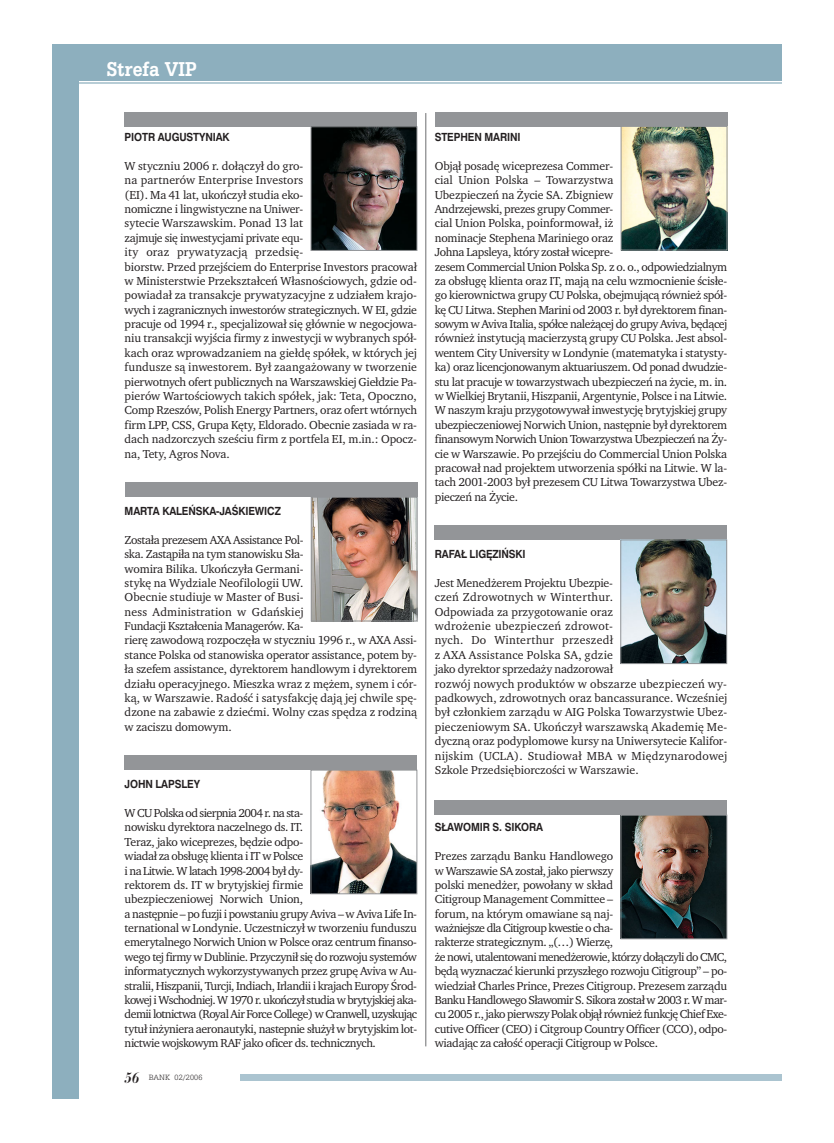
<style>
.page{position:relative;width:834px;height:1143px;background:#fff}
.page>*{position:absolute;margin:0;border:0;box-sizing:border-box;transform-origin:0 0}
.t1{font:700 21.25px "Serifa PL";letter-spacing:.005em;color:#fff;scale:.87 1}
.t2{font:11.88px/14.4px "Charter Itc TCE";letter-spacing:-.02em;color:#231f20}
.t3{font:11.88px/14.4px "Charter Itc TCE";letter-spacing:.005em;color:#231f20}
.t4{font:700 11.25px "Swiss 721 PL";letter-spacing:-.01em;color:#231f20;scale:.9 1}
.t5{font:300 8.12px "Serifa PL";letter-spacing:.025em;color:#231f20}
.s1{font-family:"Bauer Bodoni Bold Italic PL";font-weight:400;font-size:14.75px}
</style>
<div class="page">
<div style="left:52px;top:49px;width:27px;height:1050px;background:#8dafbe"></div>
<div style="left:240px;top:1074px;width:541px;height:6px;background:#abc4d0"></div>
<div style="left:125px;top:112px;width:292px;height:15px;background:#939598"></div>
<img style="left:313px;top:128px;width:102px;height:121px">
<div style="left:311px;top:126px;width:106px;height:125px;border:1px solid #939598"></div>
<div style="left:434px;top:525px;width:293px;height:14px;background:#939598"></div>
<img style="left:622px;top:541px;width:103px;height:120px">
<div style="left:620px;top:539px;width:107px;height:124px;border:1px solid #939598"></div>
<hr style="left:425px;top:113px;width:1px;height:933px;background:#6c6e70">
<hr style="left:52px;top:82px;width:729px;height:2px;background:#8dafbe">
<div style="left:52px;top:44px;width:729px;height:36px;background:#8dafbe"></div>
<div style="left:125px;top:483px;width:292px;height:14px;background:#939598"></div>
<img style="left:313px;top:499px;width:102px;height:120px">
<div style="left:311px;top:497px;width:106px;height:124px;border:1px solid #939598"></div>
<div style="left:434px;top:800px;width:293px;height:15px;background:#939598"></div>
<img style="left:623px;top:817px;width:102px;height:120px">
<div style="left:621px;top:815px;width:106px;height:124px;border:1px solid #939598"></div>
<div style="left:435px;top:112px;width:292px;height:14px;background:#939598"></div>
<img style="left:623px;top:128px;width:102px;height:120px">
<div style="left:621px;top:126px;width:106px;height:124px;border:1px solid #939598"></div>
<div style="left:125px;top:755px;width:292px;height:15px;background:#939598"></div>
<img style="left:313px;top:772px;width:102px;height:120px">
<div style="left:311px;top:770px;width:106px;height:124px;border:1px solid #939598"></div>
<h1 class="t1" style="left:107px;top:62px;width:105px">Strefa VIP</h1>
<p class="t4" style="left:125px;top:133px;width:118px">PIOTR AUGUSTYNIAK</p>
<p class="t2" style="left:125px;top:160px;width:294px">W styczniu 2006 r. dołączył do gro-<br>na partnerów Enterprise Investors<br>(EI). Ma 41 lat, ukończył studia eko-<br>nomiczne i lingwistyczne na Uniwer-<br>sytecie Warszawskim. Ponad 13 lat<br>zajmuje się inwestycjami private equ-<br>ity oraz prywatyzacją przedsię-<br>biorstw. Przed przejściem do Enterprise Investors pracował w Ministerstwie Przekształceń Własnościowych, gdzie od&shy;powiadał za transakcje prywatyzacyjne z udziałem krajo&shy;wych i zagranicznych inwestorów strategicznych. W EI, gdzie pracuje od 1994 r., specjalizował się głównie w negocjowa&shy;niu transakcji wyjścia firmy z inwestycji w wybranych spół&shy;kach oraz wprowadzaniem na giełdę spółek, w których jej fundusze są inwestorem. Był zaangażowany w tworzenie pierwotnych ofert publicznych na Warszawskiej Giełdzie Pa&shy;pierów Wartościowych takich spółek, jak: Teta, Opoczno, Comp Rzeszów, Polish Energy Partners, oraz ofert wtórnych firm LPP, CSS, Grupa Kęty, Eldorado. Obecnie zasiada w ra&shy;dach nadzorczych sześciu firm z portfela EI, m.in.: Opocz&shy;na, Tety, Agros Nova.</p>
<p class="t4" style="left:125px;top:506px;width:175px">MARTA KALE¡SKA-JAÂKIEWICZ</p>
<p class="t2" style="left:125px;top:533px;width:294px">Została prezesem AXA Assistance Pol-<br>ska. Zastąpiła na tym stanowisku Sła-<br>womira Bilika. Ukończyła Germani-<br>stykę na Wydziale Neofilologii UW.<br>Obecnie studiuje w Master of Busi-<br>ness Administration w Gdańskiej<br>Fundacji Kształcenia Managerów. Ka-<br>rierę zawodową rozpoczęła w styczniu 1996 r., w AXA Assi&shy;stance Polska od stanowiska operator assistance, potem by&shy;ła szefem assistance, dyrektorem handlowym i dyrektorem działu operacyjnego. Mieszka wraz z mężem, synem i cór&shy;ką, w Warszawie. Radość i satysfakcję dają jej chwile spę&shy;dzone na zabawie z dziećmi. Wolny czas spędza z rodziną w zaciszu domowym.</p>
<p class="t4" style="left:125px;top:779px;width:85px">JOHN LAPSLEY</p>
<p class="t2" style="left:125px;top:807px;width:294px">W CU Polska od sierpnia 2004 r. na sta-<br>nowisku dyrektora naczelnego ds. IT.<br>Teraz, jako wiceprezes, będzie odpo-<br>wiadał za obsługę klienta i IT w Polsce<br>i na Litwie. W latach 1998-2004 był dy-<br>rektorem ds. IT w brytyjskiej firmie<br>ubezpieczeniowej Norwich Union,<br>a następnie – po fuzji i powstaniu grupy Aviva – w Aviva Life In&shy;ternational w Londynie. Uczestniczył w tworzeniu funduszu emerytalnego Norwich Union w Polsce oraz centrum finanso&shy;wego tej firmy w Dublinie. Przyczynił się do rozwoju systemów informatycznych wykorzystywanych przez grupę Aviva w Au&shy;stralii, Hiszpanii, Turcji, Indiach, Irlandii i krajach Europy Środ&shy;kowej i Wschodniej. W 1970 r. ukończył studia w brytyjskiej aka&shy;demii lotnictwa (Royal Air Force College) w Cranwell, uzyskując tytuł inżyniera aeronautyki, nastepnie służył w brytyjskim lot&shy;nictwie wojskowym RAF jako oficer ds. technicznych.</p>
<p class="t5" style="left:125px;top:1075px;width:79px"><span class="s1">56</span> BANK 02/2006</p>
<p class="t4" style="left:435px;top:132px;width:97px">STEPHEN MARINI</p>
<p class="t2" style="left:435px;top:160px;width:294px">Objął posadę wiceprezesa Commer-<br>cial Union Polska – Towarzystwa<br>Ubezpieczeń na Życie SA. Zbigniew<br>Andrzejewski, prezes grupy Commer-<br>cial Union Polska, poinformował, iż<br>nominacje Stephena Mariniego oraz<br>Johna Lapsleya, który został wicepre-<br>zesem Commercial Union Polska Sp. z o. o., odpowiedzialnym za obsługę klienta oraz IT, mają na celu wzmocnienie ścisłe&shy;go kierownictwa grupy CU Polska, obejmującą również spół&shy;kę CU Litwa. Stephen Marini od 2003 r. był dyrektorem finan&shy;sowym w Aviva Italia, spółce należącej do grupy Aviva, będącej również instytucją macierzystą grupy CU Polska. Jest absol&shy;wentem City University w Londynie (matematyka i statysty&shy;ka) oraz licencjonowanym aktuariuszem. Od ponad dwudzie&shy;stu lat pracuje w towarzystwach ubezpieczeń na życie, m. in. w Wielkiej Brytanii, Hiszpanii, Argentynie, Polsce i na Litwie.<br>W naszym kraju przygotowywał inwestycję brytyjskiej grupy ubezpieczeniowej Norwich Union, następnie był dyrektorem finansowym Norwich Union Towarzystwa Ubezpieczeń na Ży&shy;cie w Warszawie. Po przejściu do Commercial Union Polska pracował nad projektem utworzenia spółki na Litwie. W la&shy;tach 2001-2003 był prezesem CU Litwa Towarzystwa Ubez&shy;pieczeń na Życie.</p>
<p class="t4" style="left:435px;top:549px;width:103px">RAFA¸ LIG¢ZI¡SKI</p>
<p class="t3" style="left:435px;top:577px;width:294px">Jest Menedżerem Projektu Ubezpie-<br>czeń Zdrowotnych w Winterthur.<br>Odpowiada za przygotowanie oraz<br>wdrożenie ubezpieczeń zdrowot-<br>nych. Do Winterthur przeszedł<br>z AXA Assistance Polska SA, gdzie<br>jako dyrektor sprzedaży nadzorował<br>rozwój nowych produktów w obszarze ubezpieczeń wy&shy;padkowych, zdrowotnych oraz bancassurance. Wcześniej był członkiem zarządu w AIG Polska Towarzystwie Ubez&shy;pieczeniowym SA. Ukończył warszawską Akademię Me&shy;dyczną oraz podyplomowe kursy na Uniwersytecie Kalifor&shy;nijskim (UCLA). Studiował MBA w Międzynarodowej Szkole Przedsiębiorczości w Warszawie.</p>
<p class="t4" style="left:435px;top:823px;width:122px">S¸AWOMIR S. SIKORA</p>
<p class="t2" style="left:435px;top:850px;width:294px">Prezes zarządu Banku Handlowego<br>w Warszawie SA został, jako pierwszy<br>polski menedżer, powołany w skład<br>Citigroup Management Committee –<br>forum, na którym omawiane są naj-<br>ważniejsze dla Citigroup kwestie o cha-<br>rakterze strategicznym. „(…) Wierzę,<br>że nowi, utalentowani menedżerowie, którzy dołączyli do CMC, będą wyznaczać kierunki przyszłego rozwoju Citigroup” – po&shy;wiedział Charles Prince, Prezes Citigroup. Prezesem zarządu Banku Handlowego Sławomir S. Sikora został w 2003 r. W mar&shy;cu 2005 r., jako pierwszy Polak objął również funkcję Chief Exe&shy;cutive Officer (CEO) i Citgroup Country Officer (CCO), odpo&shy;wiadając za całość operacji Citigroup w Polsce.</p>
</div>
